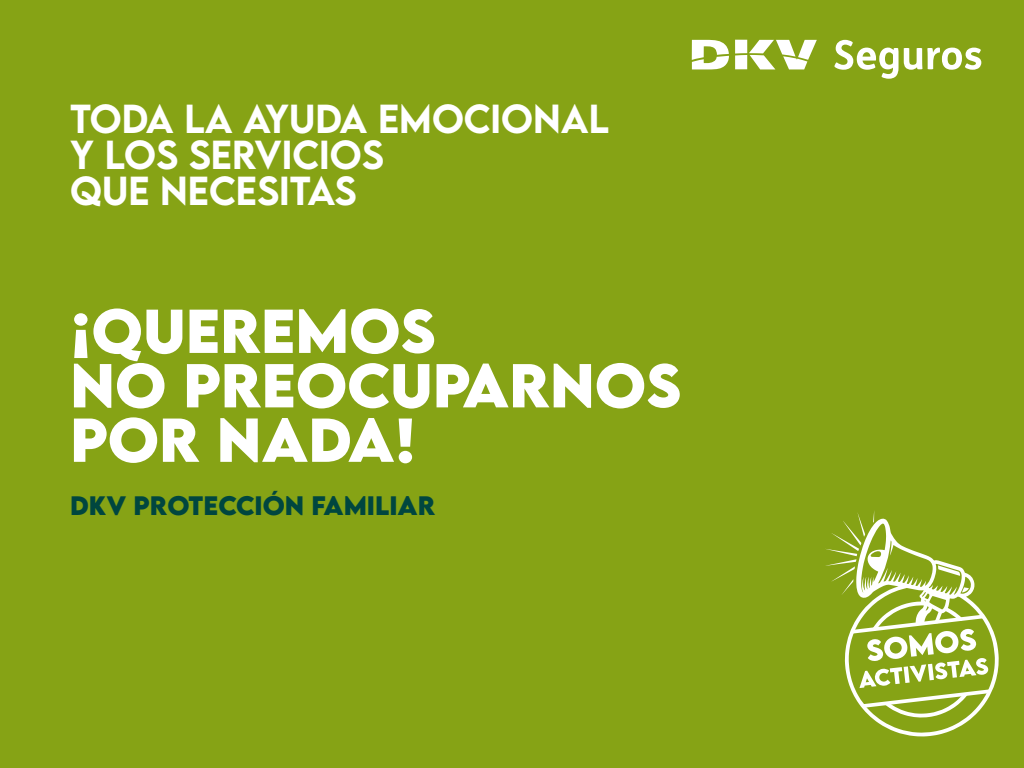
<style>
.page{position:relative;width:1024px;height:768px;background:#86a315}
.page>*{position:absolute;margin:0;border:0;box-sizing:border-box;transform-origin:0 0}
.t1{font:700 55px/54.4px "LEMONMILK Pro FTR";color:#fff}
.t2{font:500 36px/36px "LEMONMILK Pro FTR";color:#fff}
.t3{font:700 23.7px "LEMONMILK Pro FTR";color:#00463f}
</style>
<div class="page">
<svg style="left:692px;top:40px;width:37px;height:29px"></svg>
<svg style="left:735px;top:40px;width:82px;height:29px"></svg>
<svg style="left:834px;top:40px;width:147px;height:39px"></svg>
<svg style="left:845px;top:519px;width:154px;height:218px"></svg>
<svg style="left:938px;top:565px;width:22px;height:11px"></svg>
<svg style="left:962px;top:587px;width:7px;height:5px"></svg>
<svg style="left:825px;top:513px;width:40px;height:82px"></svg>
<svg style="left:851px;top:615px;width:139px;height:103px"></svg>
<p class="t2" style="left:70px;top:101px;width:540px">TODA LA AYUDA EMOCIONAL<br>Y LOS SERVICIOS<br>QUE NECESITAS</p>
<h1 class="t1" style="left:70px;top:304px;width:613px">¡QUEREMOS<br>NO PREOCUPARNOS<br>POR NADA!</h1>
<p class="t3" style="left:70px;top:489px;width:367px">DKV PROTECCIÓN FAMILIAR</p>
</div>
